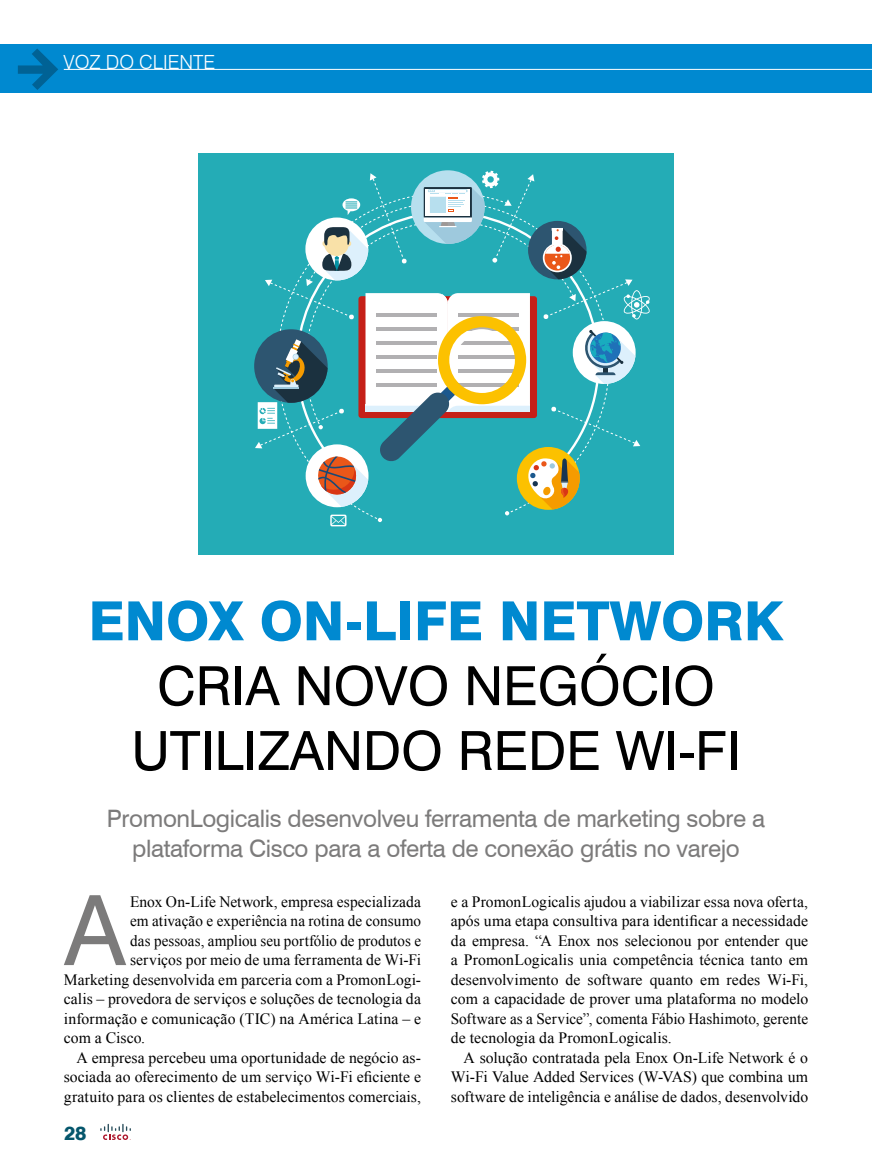
<style>
.page{position:relative;width:872px;height:1170px;background:#fff}
.page>*{position:absolute;margin:0;border:0;box-sizing:border-box;transform-origin:0 0}
.t1{font:97.05px "Swiss 721 BT";color:#7c7b7b}
.t2{font:54px/64.8px "Swiss 721 BT";color:#000;text-align:center}
.t3{font:800 54px "Swiss 721 BT";color:#0089d0}
.t4{font:24px/30px "Swiss 721 BT";letter-spacing:-.015em;color:#7c7b7b;text-align:center}
.t5{font:300 19.5px "Swiss 721 BT";color:#fff}
.t6{font:800 19.05px "Swiss 721 BT";color:#05566c}
.t7{font:15.75px/19.5px "Times New Roman";letter-spacing:.005em;color:#000;text-align:justify}
.t8{font:15.75px "Times New Roman";letter-spacing:.005em;color:#000;scale:.96 1}
</style>
<div class="page">
<div style="left:0;top:44px;width:872px;height:48px;background:#0089d0"></div>
<svg style="left:18px;top:48px;width:40px;height:42px"></svg>
<hr style="left:64px;top:69px;width:808px;height:1px;background:#fff">
<svg style="left:100px;top:1123px;width:31px;height:17px"></svg>
<div style="left:198px;top:153px;width:475px;height:402px;background:#24acb6"></div>
<svg style="left:255px;top:171px;width:395px;height:355px"></svg>
<p class="t5" style="left:64px;top:50px;width:153px">VOZ DO CLIENTE</p>
<h2 class="t3" style="left:89px;top:588px;width:696px">ENOX ON-LIFE NETWORK</h2>
<h2 class="t2" style="left:131px;top:651px;width:610px">CRIA NOVO NEGÓCIO<br>UTILIZANDO REDE WI-FI</h2>
<h3 class="t4" style="left:107px;top:802px;width:660px">PromonLogicalis desenvolveu ferramenta de marketing sobre a plataforma Cisco para a oferta de conexão grátis no varejo</h3>
<h1 class="t1" style="left:64px;top:863px;width:63px">A</h1>
<p class="t7" style="left:130px;top:891px;width:292px">Enox On-Life Network, empresa especializada</p>
<p class="t8" style="left:130px;top:910px;width:305px">em ativação e experiência na rotina de consumo</p>
<p class="t8" style="left:130px;top:929px;width:305px">das pessoas, ampliou seu portfólio de produtos e</p>
<p class="t7" style="left:130px;top:949px;width:292px">serviços por meio de uma ferramenta de Wi-Fi</p>
<p class="t7" style="left:64px;top:969px;width:359px">Marketing desenvolvida em parceria com a PromonLogi-</p>
<p class="t7" style="left:64px;top:988px;width:359px">calis – provedora de serviços e soluções de tecnologia da</p>
<p class="t7" style="left:64px;top:1008px;width:359px">informação e comunicação (TIC) na América Latina – e</p>
<p class="t7" style="left:64px;top:1027px;width:83px">com a Cisco.</p>
<p class="t7" style="left:77px;top:1047px;width:346px">A empresa percebeu uma oportunidade de negócio as-</p>
<p class="t7" style="left:64px;top:1066px;width:359px">sociada ao oferecimento de um serviço Wi-Fi eficiente e</p>
<p class="t7" style="left:64px;top:1086px;width:359px">gratuito para os clientes de estabelecimentos comerciais,</p>
<p class="t6" style="left:64px;top:1121px;width:24px">28</p>
<p class="t7" style="left:451px;top:891px;width:359px">e a PromonLogicalis ajudou a viabilizar essa nova oferta, após uma etapa consultiva para identificar a necessidade da empresa. “A Enox nos selecionou por entender que a PromonLogicalis unia competência técnica tanto em desenvolvimento de software quanto em redes Wi-Fi, com a capacidade de prover uma plataforma no modelo Software as a Service”, comenta Fábio Hashimoto, gerente de tecnologia da PromonLogicalis.</p>
<p class="t7" style="left:451px;top:1047px;width:359px;text-indent:13px">A solução contratada pela Enox On-Life Network é o Wi-Fi Value Added Services (W-VAS) que combina um software de inteligência e análise de dados, desenvolvido</p>
</div>
